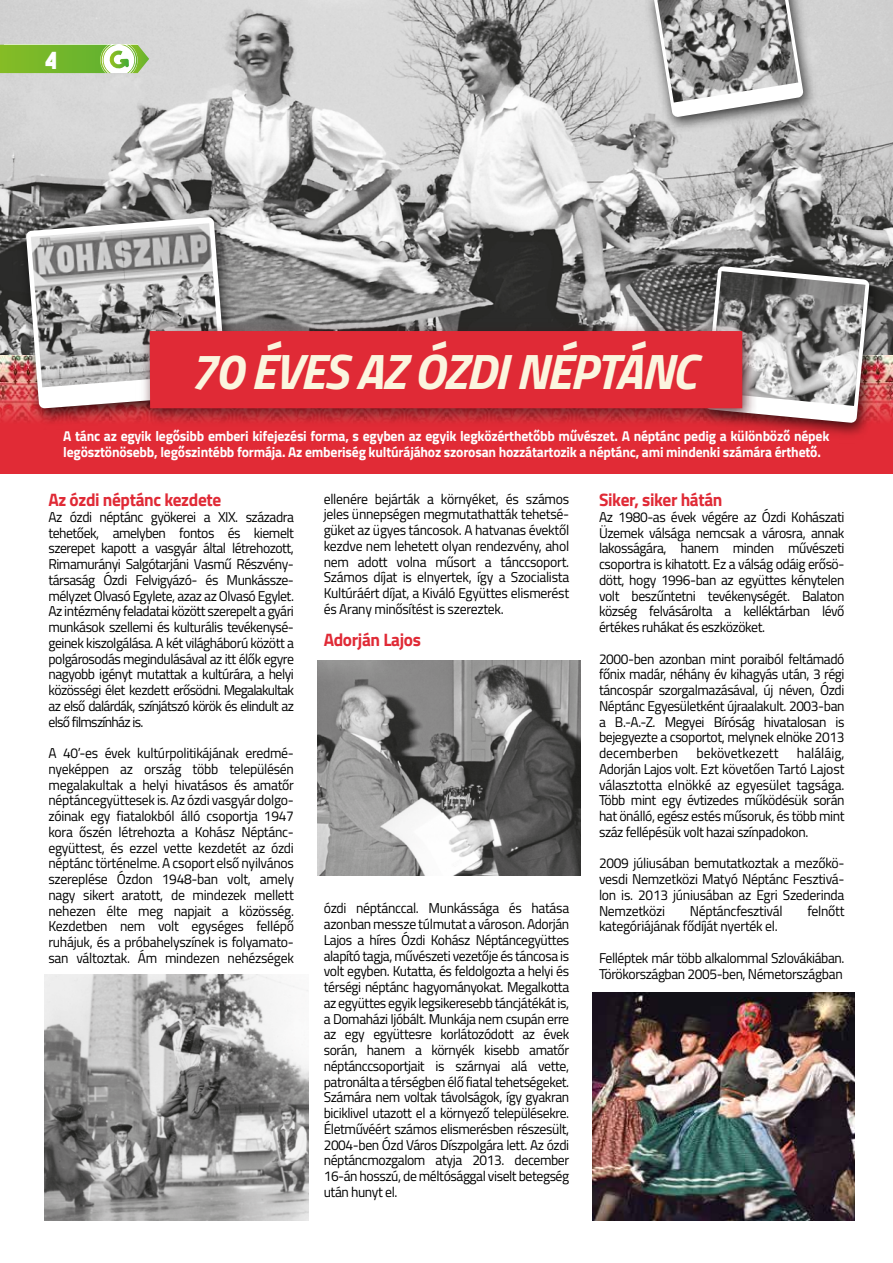
<style>
.page{position:relative;width:893px;height:1263px;background:#fff}
.page>*{position:absolute;margin:0;border:0;box-sizing:border-box;transform-origin:0 0}
.t1{font:italic 700 49.95px "Titillium Web";letter-spacing:-.03em;color:#fbf5df}
.t2{font:23.4px "The Bold Font";color:#fff}
.t3{font:700 18px "Titillium Web";letter-spacing:-.02em;color:#e02a36}
.t4{font:14.25px/15.8px "Titillium Web";letter-spacing:-.03em;color:#000;text-align:justify}
.t5{font:700 14.25px/15.8px "Titillium Web";letter-spacing:-.015em;color:#fff}
.t6{font:14.25px "Titillium Web";letter-spacing:-.005em;color:#000}
</style>
<div class="page">
<img style="left:0;top:0;width:893px;height:356px">
<svg style="left:0;top:45px;width:149px;height:28px;background:#8dc350"></svg>
<div style="left:0;top:364px;width:893px;height:109px;background:#e12b36"></div>
<img style="left:592px;top:992px;width:263px;height:228px">
<img style="left:318px;top:661px;width:262px;height:215px">
<img style="left:45px;top:974px;width:264px;height:246px">
<img style="left:12px;top:205px;width:234px;height:218px">
<svg style="left:26px;top:217px;width:201px;height:191px;background:#b4a6a6"></svg>
<img style="left:31px;top:223px;width:190px;height:164px">
<img style="left:691px;top:254px;width:198px;height:181px">
<svg style="left:705px;top:266px;width:164px;height:157px;background:#a58e8e"></svg>
<img style="left:710px;top:271px;width:155px;height:135px">
<img style="left:640px;top:0;width:182px;height:138px">
<svg style="left:653px;top:0;width:150px;height:117px"></svg>
<img style="left:657px;top:0;width:141px;height:103px">
<img style="left:136px;top:319px;width:625px;height:110px">
<div style="left:150px;top:331px;width:592px;height:77px;background:#e02a36"></div>
<h2 class="t2" style="left:45px;top:45px;width:14px">4</h2>
<h1 class="t1" style="left:189px;top:333px;width:509px">70 ÉVES AZ ÓZDI NÉPTÁNC</h1>
<p class="t5" style="left:63px;top:428px;width:768px">A tánc az egyik legősibb emberi kifejezési forma, s egyben az egyik legközérthetőbb művészet. A néptánc pedig a különböző népek legösztönösebb, legőszintébb formája. Az emberiség kultúrájához szorosan hozzátartozik a néptánc, ami mindenki számára érthető.</p>
<p class="t3" style="left:48px;top:486px;width:174px">Az ózdi néptánc kezdete</p>
<p class="t4" style="left:48px;top:508px;width:247px">Az ózdi néptánc gyökerei a XIX. századra tehetőek, amelyben fontos és kiemelt szerepet kapott a vasgyár által létrehozott, Rimamurányi Salgótarjáni Vasmű Részvény&shy;társaság Ózdi Felvigyázó- és Munkássze&shy;mélyzet Olvasó Egylete, azaz az Olvasó Egylet.<br>Az intézmény feladatai között szerepelt a gyári munkások szellemi és kulturális tevékenysé&shy;geinek kiszolgálása. A két világháború között a polgárosodás megindulásával az itt élők egyre nagyobb igényt mutattak a kultúrára, a helyi közösségi élet kezdett erősödni. Megalakultak az első dalárdák, színjátszó körök és elindult az első filmszínház is.</p>
<p class="t4" style="left:48px;top:745px;width:247px">A 40’-es évek kultúrpolitikájának eredmé&shy;nyeképpen az ország több településén megalakultak a helyi hivatásos és amatőr néptáncegyüttesek is. Az ózdi vasgyár dolgo&shy;zóinak egy fiatalokból álló csoportja 1947 kora őszén létrehozta a Kohász Néptánc&shy;együttest, és ezzel vette kezdetét az ózdi néptánc történelme. A csoport első nyilvános szereplése Ózdon 1948-ban volt, amely nagy sikert aratott, de mindezek mellett nehezen élte meg napjait a közösség.<br>Kezdetben nem volt egységes fellépő ruhájuk, és a próbahelyszínek is folyamato&shy;san változtak. Ám mindezen nehézségek</p>
<p class="t4" style="left:324px;top:490px;width:247px">ellenére bejárták a környéket, és számos jeles ünnepségen megmutathatták tehetsé&shy;güket az ügyes táncosok. A hatvanas évektől kezdve nem lehetett olyan rendezvény, ahol nem adott volna műsort a tánccsoport.<br>Számos díjat is elnyertek, így a Szocialista Kultúráért díjat, a Kiváló Együttes elismerést és Arany minősítést is szereztek.</p>
<p class="t3" style="left:324px;top:625px;width:99px">Adorján Lajos</p>
<p class="t4" style="left:324px;top:900px;width:247px">ózdi néptánccal. Munkássága és hatása azonban messze túlmutat a városon. Adorján Lajos a híres Ózdi Kohász Néptáncegyüttes alapító tagja, művészeti vezetője és táncosa is volt egyben. Kutatta, és feldolgozta a helyi és térségi néptánc hagyományokat. Megalkotta az együttes egyik legsikeresebb táncjátékát is, a Domaházi Ijóbált. Munkája nem csupán erre az egy együttesre korlátozódott az évek során, hanem a környék kisebb amatőr néptánccsoportjait is szárnyai alá vette, patronálta a térségben élő fiatal tehetségeket.<br>Számára nem voltak távolságok, így gyakran biciklivel utazott el a környező településekre.<br>Életművéért számos elismerésben részesült, 2004-ben Ózd Város Díszpolgára lett. Az ózdi néptáncmozgalom atyja 2013. december 16-án hosszú, de méltósággal viselt betegség után hunyt el.</p>
<p class="t3" style="left:599px;top:486px;width:125px">Siker, siker hátán</p>
<p class="t4" style="left:599px;top:508px;width:247px">Az 1980-as évek végére az Ózdi Kohászati Üzemek válsága nemcsak a városra, annak lakosságára, hanem minden művészeti csoportra is kihatott. Ez a válság odáig erősö&shy;dött, hogy 1996-ban az együttes kénytelen volt beszűntetni tevékenységét. Balaton község felvásárolta a kelléktárban lévő értékes ruhákat és eszközöket.</p>
<p class="t4" style="left:599px;top:650px;width:247px">2000-ben azonban mint poraiból feltámadó főnix madár, néhány év kihagyás után, 3 régi táncospár szorgalmazásával, új néven, Ózdi Néptánc Egyesületként újraalakult. 2003-ban a B.-A.-Z. Megyei Bíróság hivatalosan is bejegyezte a csoportot, melynek elnöke 2013 decemberben</p>
<p class="t4" style="left:599px;top:745px;width:247px;text-indent:198px">haláláig, Adorján Lajos volt. Ezt követően Tartó Lajost választotta elnökké az egyesület tagsága.<br>Több mint egy évtizedes működésük során hat önálló, egész estés műsoruk, és több mint száz fellépésük volt hazai színpadokon.</p>
<p class="t4" style="left:599px;top:855px;width:247px">2009 júliusában bemutatkoztak a mezőkö&shy;vesdi Nemzetközi Matyó Néptánc Fesztivá&shy;lon is. 2013 júniusában az Egri Szederinda Nemzetközi</p>
<p class="t6" style="left:696px;top:743px;width:84px">bekövetkezett</p>
<p class="t4" style="left:690px;top:902px;width:94px">Néptáncfesztivál</p>
<p class="t4" style="left:807px;top:902px;width:39px">felnőtt</p>
<p class="t4" style="left:599px;top:918px;width:180px">kategóriájának fődíját nyerték el.</p>
<p class="t4" style="left:599px;top:949px;width:247px">Felléptek már több alkalommal Szlovákiában.<br>Törökországban 2005-ben, Németországban</p>
</div>
